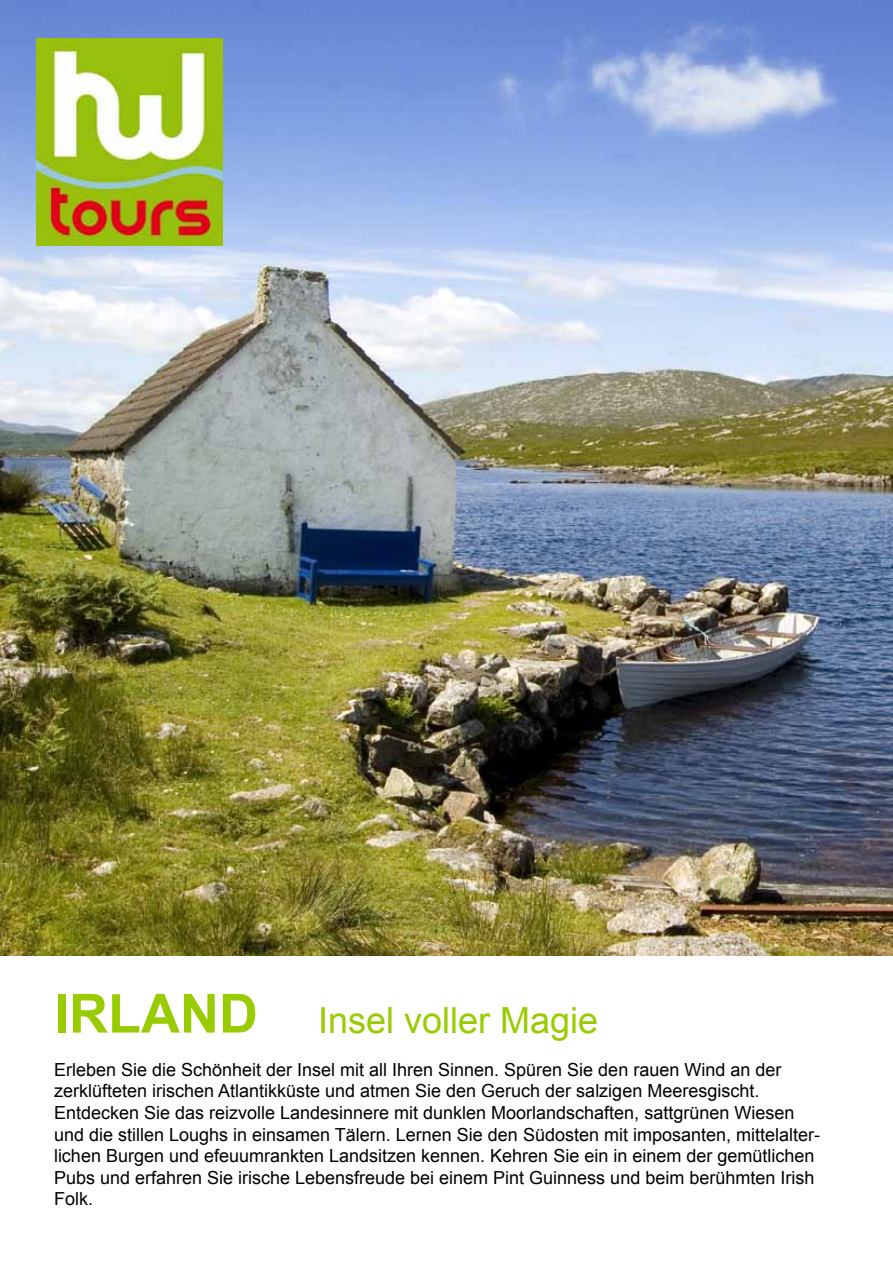
<style>
.page{position:relative;width:893px;height:1263px;background:#fff}
.page>*{position:absolute;margin:0;border:0;box-sizing:border-box;transform-origin:0 0}
.t1{font:700 54px "Arial";color:#9c0}
.t2{font:36px "Arial";color:#9c0}
.t3{font:18px/21.6px "Arial";color:#000}
</style>
<div class="page">
<img style="left:0;top:0;width:893px;height:956px">
<img style="left:36px;top:38px;width:186px;height:208px">
<h1 class="t1" style="left:54px;top:978px;width:205px">IRLAND</h1>
<h2 class="t2" style="left:318px;top:996px;width:282px">Insel voller Magie</h2>
<p class="t3" style="left:54px;top:1059px;width:768px">Erleben Sie die Schönheit der Insel mit all Ihren Sinnen. Spüren Sie den rauen Wind an der zerklüfteten irischen Atlantikküste und atmen Sie den Geruch der salzigen Meeresgischt.<br>Entdecken Sie das reizvolle Landesinnere mit dunklen Moorlandschaften, sattgrünen Wiesen und die stillen Loughs in einsamen Tälern. Lernen Sie den Südosten mit imposanten, mittelalter&shy;lichen Burgen und efeuumrankten Landsitzen kennen. Kehren Sie ein in einem der gemütlichen Pubs und erfahren Sie irische Lebensfreude bei einem Pint Guinness und beim berühmten Irish Folk.</p>
</div>
